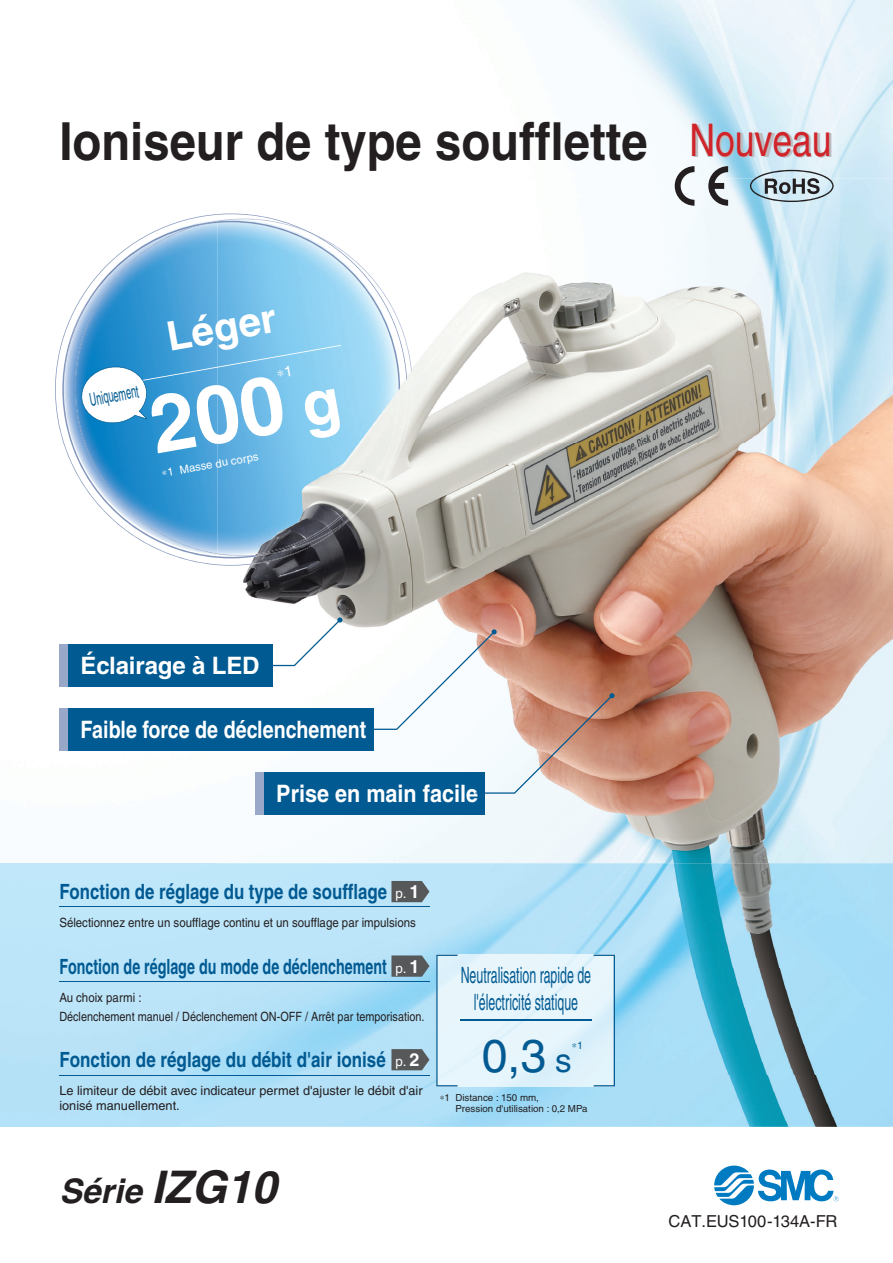
<style>
.page{position:relative;width:893px;height:1263px;background:#fff}
.page>*{position:absolute;margin:0;border:0;box-sizing:border-box;transform-origin:0 0}
.t1{font:700 80.85px "Helvetica";color:#fff}
.t2{font:700 52.5px "Helvetica";color:#231f20;scale:.9 1}
.t3{font:46.2px "Helvetica";color:#015a92}
.t4{font:700 40.5px "Helvetica";color:#fff}
.t5{font:italic 700 33.75px "Helvetica";color:#231f20}
.t6{font:700 24px "Helvetica";color:#fff;scale:.82 1}
.t7{font:700 24px "Helvetica";color:#fff;scale:.9 1}
.t8{font:700 24px "Helvetica";color:#fff}
.t9{font:22.5px/27px "Helvetica";color:#015a92;text-align:center;scale:.55 1}
.t10{font:700 21px "Helvetica";color:#015a92;scale:.68 1}
.t11{font:700 21px "Helvetica";color:#015a92;scale:.81 1}
.t12{font:700 21px "Helvetica";color:#015a92;scale:.8 1}
.t13{font:18px "Helvetica";color:#015a92;scale:.51 1}
.t14{font:16.5px "Helvetica";letter-spacing:-.01em;color:#231f20}
.t15{font:12.75px/19.2px "Helvetica";color:#231f20;scale:.9 1}
.t16{font:12.75px/15.3px "Helvetica";color:#231f20}
.t17{font:11.25px "Helvetica";color:#fff}
.t18{font:10.5px "Helvetica";color:#015a92}
.t19{font:9.75px/11.7px "Helvetica";color:#231f20}
.s1{font-size:45px;color:#bcbdc0}
.s2{font-size:62.25px}
.s3{font-weight:400;font-size:13.5px;color:#fff}
.s4{font-size:18px;color:#fff}
.s5{font-size:33px}
.s6{font-size:45px}
</style>
<div class="page">
<img style="left:572px;top:0;width:320px;height:179px">
<img style="left:56px;top:335px;width:161px;height:223px">
<img style="left:64px;top:221px;width:153px;height:161px">
<img style="left:189px;top:221px;width:28px;height:7px">
<img style="left:0;top:863px;width:485px;height:264px">
<img style="left:217px;top:179px;width:675px;height:52px">
<img style="left:217px;top:548px;width:675px;height:315px">
<img style="left:504px;top:231px;width:388px;height:52px">
<img style="left:420px;top:495px;width:472px;height:53px">
<img style="left:439px;top:283px;width:453px;height:53px">
<img style="left:420px;top:442px;width:472px;height:53px">
<img style="left:420px;top:336px;width:472px;height:106px">
<img style="left:239px;top:219px;width:181px;height:337px">
<img style="left:217px;top:499px;width:183px;height:59px">
<img style="left:217px;top:221px;width:187px;height:278px">
<img style="left:247px;top:552px;width:30px;height:4px">
<img style="left:485px;top:863px;width:407px;height:105px">
<img style="left:485px;top:1074px;width:407px;height:53px">
<img style="left:615px;top:968px;width:277px;height:106px">
<hr style="left:59px;top:906px;width:370px;height:1px;background:#015a92">
<hr style="left:59px;top:981px;width:370px;height:1px;background:#015a92">
<hr style="left:59px;top:1075px;width:370px;height:1px;background:#015a92">
<svg style="left:391px;top:881px;width:38px;height:21px"></svg>
<svg style="left:391px;top:955px;width:38px;height:22px"></svg>
<svg style="left:391px;top:1049px;width:38px;height:21px"></svg>
<svg style="left:240px;top:617px;width:102px;height:49px"></svg>
<div style="left:59px;top:644px;width:213px;height:43px;background:#015a92"></div>
<div style="left:59px;top:644px;width:9px;height:43px;background:#99a8c9"></div>
<div style="left:59px;top:708px;width:315px;height:43px;background:#015a92"></div>
<div style="left:59px;top:708px;width:9px;height:43px;background:#99a8c9"></div>
<div style="left:255px;top:772px;width:230px;height:42px;background:#015a92"></div>
<div style="left:255px;top:772px;width:8px;height:42px;background:#99a8c9"></div>
<svg style="left:358px;top:629px;width:256px;height:165px"></svg>
<img style="left:457px;top:955px;width:136px;height:131px">
<svg style="left:436px;top:955px;width:21px;height:131px;background:#d4e9f3"></svg>
<svg style="left:593px;top:955px;width:22px;height:131px;background:#d1e8f3"></svg>
<hr style="left:460px;top:1019px;width:131px;height:2px;background:#015a92">
<svg style="left:714px;top:1166px;width:124px;height:39px"></svg>
<svg style="left:674px;top:166px;width:20px;height:40px"></svg>
<svg style="left:708px;top:166px;width:20px;height:40px"></svg>
<svg style="left:750px;top:170px;width:83px;height:32px;background:#a1b5bf"></svg>
<svg style="left:79px;top:345px;width:262px;height:80px;background:#70b9e3"></svg>
<h2 class="t2" style="left:59px;top:123px;width:861px">Ioniseur de type soufflette <span class="s1">Nouveau</span></h2>
<h3 class="t13" style="left:89px;top:393px;width:99px;rotate:-10deg">Uniquement</h3>
<h3 class="t4" style="left:164px;top:322px;width:112px;rotate:-10deg">Léger</h3>
<h1 class="t1" style="left:146px;top:397px;width:192px;rotate:-10deg">200 <span class="s2">g</span></h1>
<p class="t17" style="left:161px;top:469px;width:99px;rotate:-10deg">∗1 Masse du corps</p>
<h3 class="t8" style="left:81px;top:657px;width:180px">Éclairage à LED</h3>
<h3 class="t6" style="left:81px;top:721px;width:350px">Faible force de déclenchement</h3>
<h3 class="t7" style="left:276px;top:785px;width:226px">Prise en main facile</h3>
<h3 class="t12" style="left:59px;top:884px;width:451px">Fonction de réglage du type de soufflage <span class="s3">p.</span> <span class="s4">1</span></h3>
<p class="t15" style="left:59px;top:914px;width:398px">Sélectionnez entre un soufflage continu et un soufflage par impulsions</p>
<h3 class="t10" style="left:59px;top:959px;width:531px">Fonction de réglage du mode de déclenchement <span class="s3">p.</span> <span class="s4">1</span></h3>
<p class="t15" style="left:59px;top:989px;width:407px">Au choix parmi :<br>Déclenchement manuel / Déclenchement ON-OFF / Arrêt par temporisation.</p>
<h3 class="t11" style="left:59px;top:1052px;width:446px">Fonction de réglage du débit d'air ionisé <span class="s3">p.</span> <span class="s4">2</span></h3>
<p class="t16" style="left:59px;top:1085px;width:365px">Le limiteur de débit avec indicateur permet d'ajuster le débit d'air ionisé manuellement.</p>
<h3 class="t9" style="left:460px;top:965px;width:239px">Neutralisation rapide de l'électricité statique</h3>
<h3 class="t3" style="left:482px;top:1039px;width:91px">0,3 <span class="s5">s</span></h3>
<p class="t18" style="left:571px;top:1042px;width:13px">∗1</p>
<p class="t19" style="left:455px;top:1093px;width:134px;text-indent:-16px">∗1 Distance : 150 mm,<br>Pression d'utilisation : 0,2 MPa</p>
<h3 class="t5" style="left:59px;top:1179px;width:218px">Série <span class="s6">IZG10</span></h3>
<p class="t14" style="left:668px;top:1216px;width:170px">CAT.EUS100-134A-FR</p>
</div>
